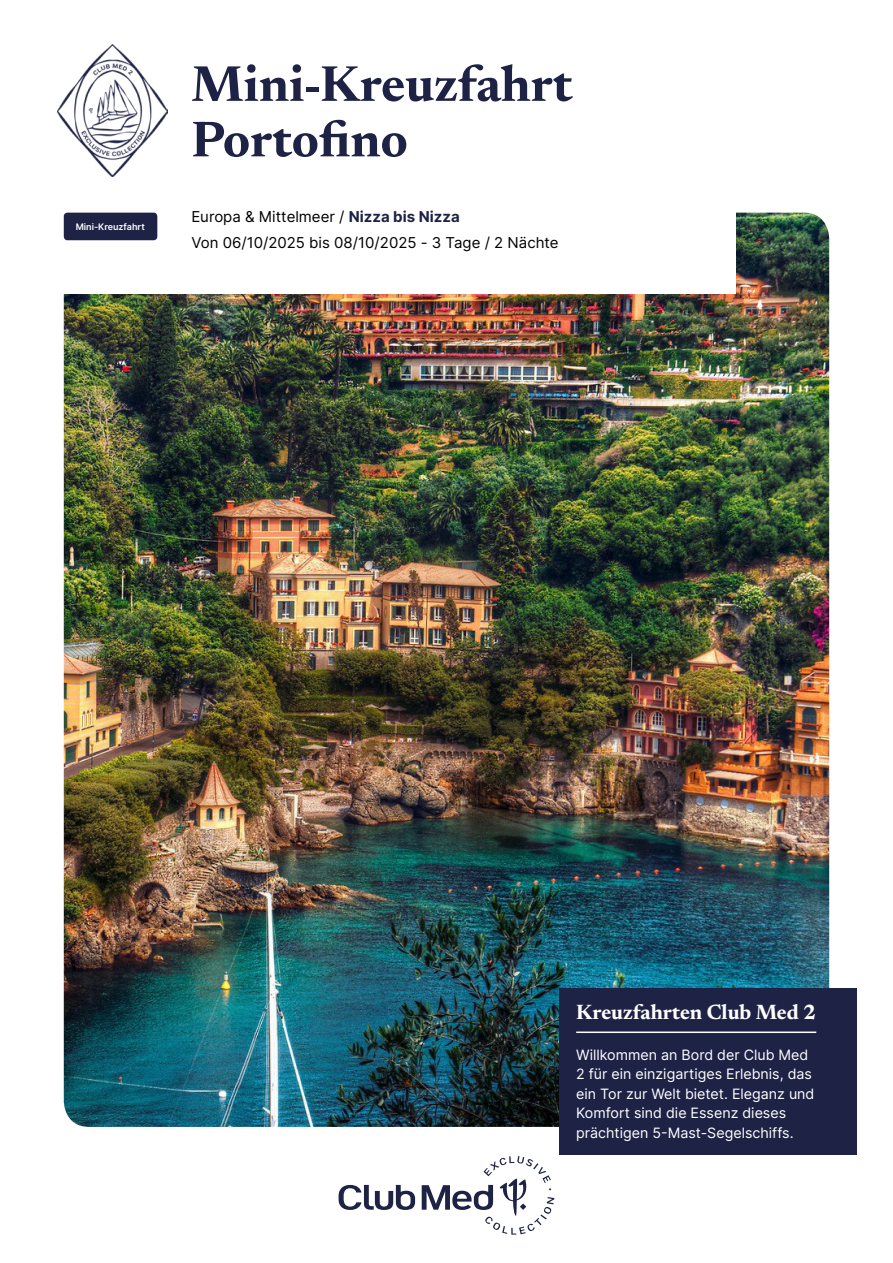
<style>
.page{position:relative;width:893px;height:1263px;background:#fff}
.page>*{position:absolute;margin:0;border:0;box-sizing:border-box;transform-origin:0 0}
.t1{font:700 51px/55.5px "Newsreader 24 pt";color:#1e2346}
.t2{font:700 21px "Newsreader 24 pt";color:#fff}
.t3{font:15px/25.2px "Inter";color:#000}
.t4{font:14.25px/19.5px "Inter";color:#fff}
.t5{font:600 9px "Inter";color:#fff}
.s1{font-weight:700;color:#1e2346}
</style>
<div class="page">
<img style="left:64px;top:213px;width:765px;height:914px">
<div style="left:559px;top:987px;width:298px;height:167px;background:#1e2346"></div>
<hr style="left:576px;top:1031px;width:240px;height:2px;background:#fff">
<div style="left:0;top:212px;width:736px;height:81px;background:#fff"></div>
<img style="left:57px;top:45px;width:111px;height:131px">
<div style="left:64px;top:213px;width:93px;height:27px;background:#1e2346;border-radius:4px"></div>
<svg style="left:339px;top:1156px;width:215px;height:78px"></svg>
<p class="t5" style="left:76px;top:220px;width:71px">Mini-Kreuzfahrt</p>
<h1 class="t1" style="left:191px;top:53px;width:383px">Mini-Kreuzfahrt<br>Portofino</h1>
<p class="t3" style="left:191px;top:204px;width:369px">Europa &amp; Mittelmeer / <span class="s1">Nizza bis Nizza<br></span>Von 06/10/2025 bis 08/10/2025 - 3 Tage / 2 Nächte</p>
<h2 class="t2" style="left:576px;top:997px;width:242px">Kreuzfahrten Club Med 2</h2>
<p class="t4" style="left:576px;top:1044px;width:240px">Willkommen an Bord der Club Med 2 für ein einzigartiges Erlebnis, das ein Tor zur Welt bietet. Eleganz und Komfort sind die Essenz dieses prächtigen 5-Mast-Segelschiffs.</p>
</div>
